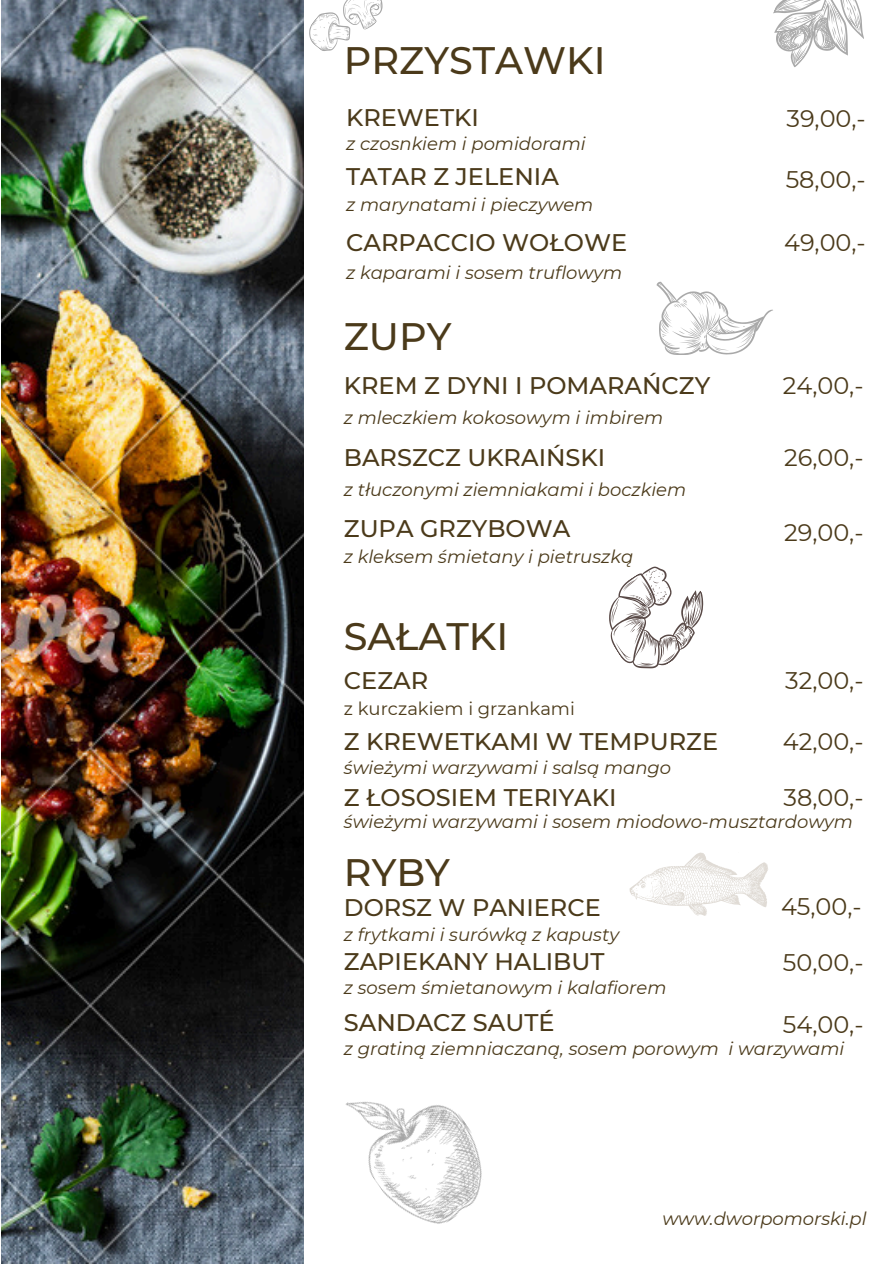
<style>
.page{position:relative;width:894px;height:1264px;background:#fff}
.page>*{position:absolute;margin:0;border:0;box-sizing:border-box;transform-origin:0 0}
.t1{font:500 38.25px "Montserrat";color:#4b3a1a}
.t2{font:500 24px "Montserrat";color:#4b3a1a}
.t3{font:24px "Montserrat";color:#4b3a1a}
.t4{font:italic 18px "Montserrat";color:#4b3a1a}
.t5{font:18px "Montserrat";color:#4b3a1a}
</style>
<div class="page">
<img style="left:2px;top:0;width:302px;height:1263px">
<svg style="left:656px;top:282px;width:117px;height:73px"></svg>
<svg style="left:773px;top:0;width:91px;height:67px"></svg>
<svg style="left:302px;top:0;width:81px;height:66px"></svg>
<img style="left:345px;top:1101px;width:137px;height:123px">
<svg style="left:609px;top:566px;width:95px;height:103px"></svg>
<svg style="left:629px;top:852px;width:139px;height:64px"></svg>
<p class="t1" style="left:344px;top:37px;width:263px">PRZYSTAWKI</p>
<h2 class="t2" style="left:346px;top:102px;width:134px">KREWETKI</h2>
<h3 class="t4" style="left:346px;top:132px;width:241px">z czosnkiem i pomidorami</h3>
<p class="t2" style="left:346px;top:161px;width:214px">TATAR Z JELENIA</p>
<h1 class="t4" style="left:346px;top:193px;width:249px">z marynatami i pieczywem</h1>
<h3 class="t2" style="left:346px;top:227px;width:282px">CARPACCIO WOŁOWE</h3>
<h2 class="t4" style="left:346px;top:261px;width:277px">z kaparami i sosem truflowym</h2>
<p class="t1" style="left:344px;top:313px;width:109px">ZUPY</p>
<h3 class="t2" style="left:344px;top:371px;width:368px">KREM Z DYNI I POMARAŃCZY</h3>
<p class="t4" style="left:344px;top:406px;width:321px">z mleczkiem kokosowym i imbirem</p>
<p class="t2" style="left:344px;top:442px;width:263px">BARSZCZ UKRAIŃSKI</p>
<h3 class="t4" style="left:344px;top:479px;width:344px">z tłuczonymi ziemniakami i boczkiem</h3>
<h2 class="t2" style="left:344px;top:513px;width:228px">ZUPA GRZYBOWA</h2>
<p class="t4" style="left:344px;top:545px;width:291px">z kleksem śmietany i pietruszką</p>
<h1 class="t1" style="left:344px;top:613px;width:166px">SAŁATKI</h1>
<p class="t2" style="left:344px;top:665px;width:86px">CEZAR</p>
<p class="t5" style="left:344px;top:697px;width:232px">z kurczakiem i grzankami</p>
<h2 class="t2" style="left:344px;top:726px;width:375px">Z KREWETKAMI W TEMPURZE</h2>
<h2 class="t4" style="left:344px;top:756px;width:329px">świeżymi warzywami i salsą mango</h2>
<h3 class="t2" style="left:344px;top:783px;width:274px">Z ŁOSOSIEM TERIYAKI</h3>
<h2 class="t3" style="left:786px;top:104px;width:81px">39,00,-</h2>
<p class="t3" style="left:785px;top:165px;width:81px">58,00,-</p>
<h2 class="t3" style="left:783px;top:227px;width:83px">49,00,-</h2>
<h2 class="t3" style="left:782px;top:371px;width:82px">24,00,-</h2>
<h3 class="t3" style="left:783px;top:442px;width:81px">26,00,-</h3>
<p class="t3" style="left:783px;top:518px;width:81px">29,00,-</p>
<h3 class="t3" style="left:785px;top:665px;width:80px">32,00,-</h3>
<p class="t3" style="left:782px;top:726px;width:82px">42,00,-</p>
<h1 class="t3" style="left:783px;top:783px;width:81px">38,00,-</h1>
<p class="t4" style="left:344px;top:810px;width:510px">świeżymi warzywami i sosem miodowo-musztardowym</p>
<h3 class="t1" style="left:344px;top:849px;width:108px">RYBY</h3>
<p class="t2" style="left:344px;top:893px;width:258px">DORSZ W PANIERCE</p>
<h2 class="t4" style="left:344px;top:923px;width:277px">z frytkami i surówką z kapusty</h2>
<h2 class="t2" style="left:344px;top:946px;width:262px">ZAPIEKANY HALIBUT</h2>
<p class="t4" style="left:344px;top:976px;width:324px">z sosem śmietanowym i kalafiorem</p>
<p class="t2" style="left:344px;top:1007px;width:212px">SANDACZ SAUTÉ</p>
<h3 class="t3" style="left:780px;top:891px;width:82px">45,00,-</h3>
<h2 class="t3" style="left:782px;top:948px;width:82px">50,00,-</h2>
<h3 class="t3" style="left:782px;top:1009px;width:82px">54,00,-</h3>
<h3 class="t4" style="left:344px;top:1037px;width:502px">z gratiną ziemniaczaną, sosem porowym i warzywami</h3>
<h1 class="t4" style="left:662px;top:1207px;width:206px">www.dworpomorski.pl</h1>
</div>
